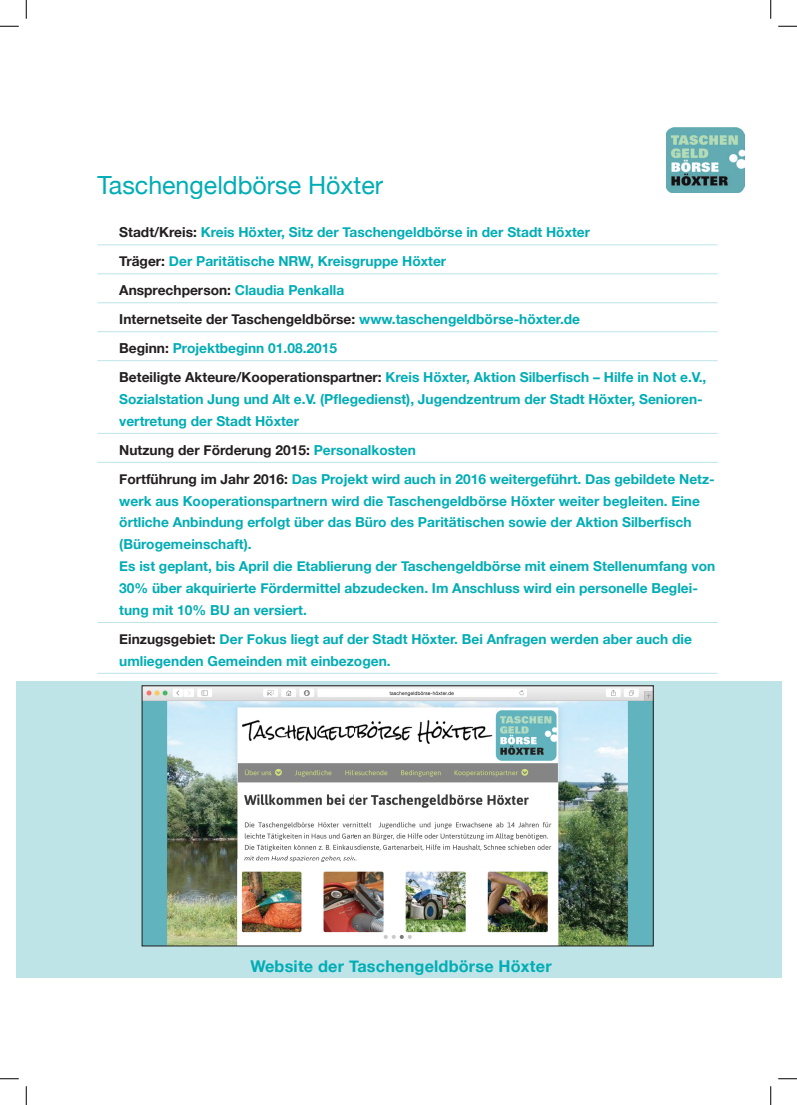
<style>
.page{position:relative;width:797px;height:1105px;background:#fff}
.page>*{position:absolute;margin:0;border:0;box-sizing:border-box;transform-origin:0 0}
.t1{font:25px "Helvetica Neue";color:#00adb5}
.t2{font:700 16.25px "Helvetica Neue";letter-spacing:.01em;color:#00adb5}
.t3{font:700 13.75px/21.9px "Helvetica Neue";color:#00adb5}
.s1{color:#231f20}
</style>
<div class="page">
<hr style="left:97px;top:244px;width:620px;height:1px;background:#bee4e8">
<hr style="left:97px;top:273px;width:620px;height:1px;background:#bee4e8">
<hr style="left:97px;top:302px;width:620px;height:1px;background:#bee4e8">
<hr style="left:97px;top:331px;width:620px;height:1px;background:#bee4e8">
<hr style="left:97px;top:360px;width:620px;height:1px;background:#bee4e8">
<hr style="left:97px;top:433px;width:620px;height:1px;background:#bee4e8">
<hr style="left:97px;top:462px;width:620px;height:1px;background:#bee4e8">
<hr style="left:97px;top:622px;width:620px;height:1px;background:#bee4e8">
<hr style="left:97px;top:673px;width:620px;height:1px;background:#bee4e8">
<div style="left:16px;top:681px;width:765px;height:296px;background:#bee4e8"></div>
<img style="left:144px;top:687px;width:507px;height:257px">
<div style="left:142px;top:685px;width:511px;height:261px;border:1px solid #231f20"></div>
<img style="left:666px;top:128px;width:78px;height:65px">
<svg style="left:0;top:25px;width:19px;height:2px"></svg>
<svg style="left:778px;top:25px;width:19px;height:2px"></svg>
<svg style="left:0;top:1078px;width:19px;height:1px"></svg>
<svg style="left:778px;top:1078px;width:19px;height:1px"></svg>
<svg style="left:25px;top:0;width:2px;height:19px"></svg>
<svg style="left:25px;top:1086px;width:2px;height:19px"></svg>
<svg style="left:770px;top:0;width:1px;height:19px"></svg>
<svg style="left:770px;top:1086px;width:1px;height:19px"></svg>
<h1 class="t1" style="left:97px;top:167px;width:287px">Taschengeldbörse Höxter</h1>
<p class="t3" style="left:119px;top:218px;width:588px;line-height:29px"><span class="s1">Stadt/Kreis:</span> Kreis Höxter, Sitz der Taschengeldbörse in der Stadt Höxter<br><span class="s1">Träger:</span> Der Paritätische NRW, Kreisgruppe Höxter<br><span class="s1">Ansprechperson:</span> Claudia Penkalla<br><span class="s1">Internetseite der Taschengeldbörse:</span> www.taschengeldbörse-höxter.de<br><span class="s1">Beginn:</span> Projektbeginn 01.08.2015<br><span class="s1">Beteiligte Akteure/Kooperationspartner:</span> Kreis Höxter, Aktion Silberfisch – Hilfe in Not e.V.,</p>
<p class="t3" style="left:119px;top:388px;width:585px">Sozialstation Jung und Alt e.V. (Pflegedienst), Jugendzentrum der Stadt Höxter, Senioren&shy;vertretung der Stadt Höxter</p>
<p class="t3" style="left:119px;top:436px;width:597px;line-height:29px"><span class="s1">Nutzung der Förderung 2015:</span> Personalkosten<br><span class="s1">Fortführung im Jahr 2016:</span> Das Projekt wird auch in 2016 weitergeführt. Das gebildete Netz-</p>
<p class="t3" style="left:119px;top:490px;width:597px">werk aus Kooperationspartnern wird die Taschengeldbörse Höxter weiter begleiten. Eine örtliche Anbindung erfolgt über das Büro des Paritätischen sowie der Aktion Silberfisch (Bürogemeinschaft).<br>Es ist geplant, bis April die Etablierung der Taschengeldbörse mit einem Stellenumfang von 30% über akquirierte Fördermittel abzudecken. Im Anschluss wird ein personelle Beglei&shy;tung mit 10% BU an versiert.</p>
<p class="t3" style="left:119px;top:628px;width:574px"><span class="s1">Einzugsgebiet:</span> Der Fokus liegt auf der Stadt Höxter. Bei Anfragen werden aber auch die umliegenden Gemeinden mit einbezogen.</p>
<p class="t2" style="left:250px;top:953px;width:303px">Website der Taschengeldbörse Höxter</p>
</div>
